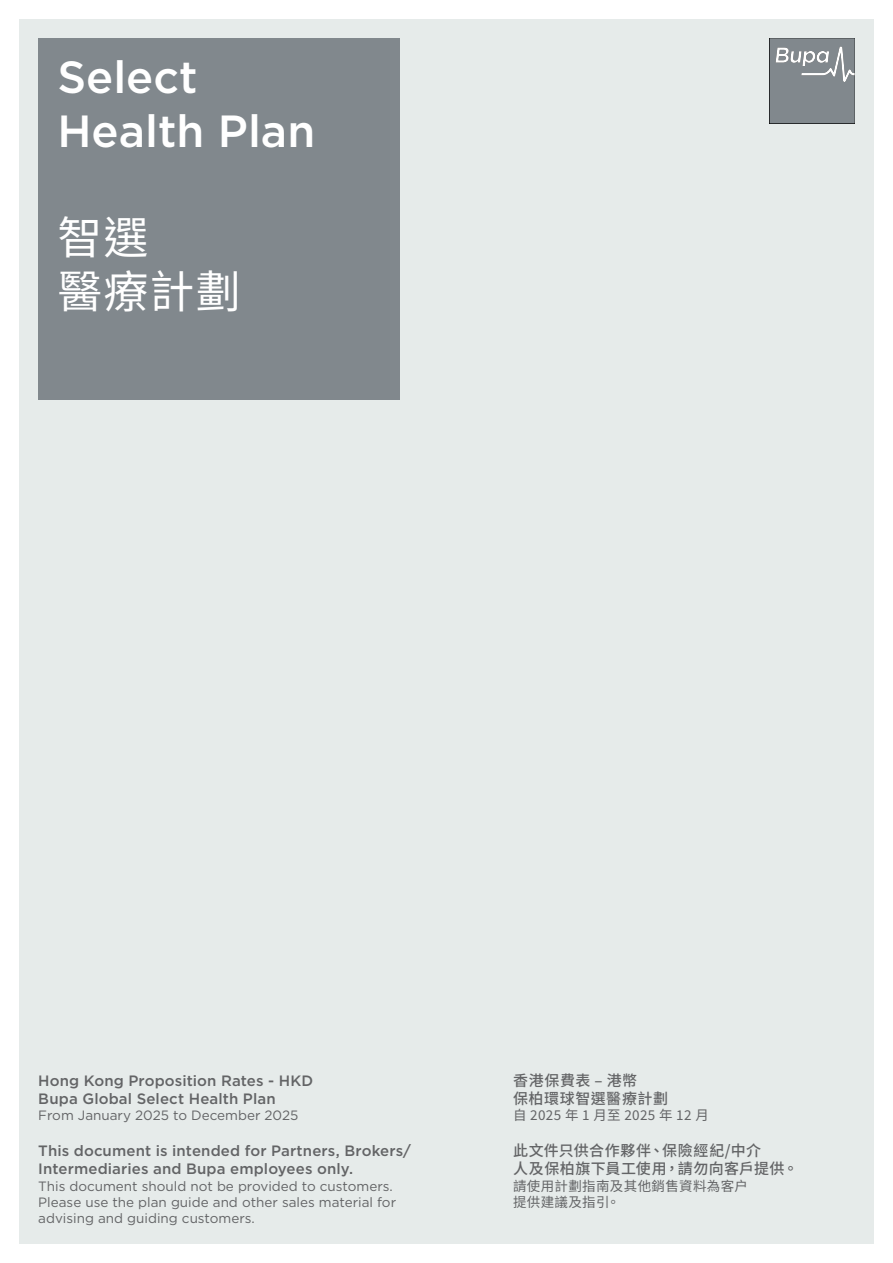
<style>
.page{position:relative;width:893px;height:1263px;background:#fff}
.page>*{position:absolute;margin:0;border:0;box-sizing:border-box;transform-origin:0 0}
.t1{font:500 45px/54px "Gotham";color:#fff}
.t2{font:45px/54px "Noto Sans TC";letter-spacing:.025em;color:#fff}
.t3{font:500 15px/18px "Gotham";letter-spacing:.01em;color:#636466}
.t4{font:500 15px/18px "Noto Sans TC";letter-spacing:.035em;color:#636466}
.t5{font:13.5px/16.2px "Gotham";color:#636466}
.t6{font:13.5px/16.2px "Noto Sans TC";letter-spacing:.025em;color:#636466}
</style>
<div class="page">
<div style="left:19px;top:19px;width:854px;height:1225px;background:#e6ebea"></div>
<svg style="left:770px;top:38px;width:85px;height:85px;background:#898f94"></svg>
<div style="left:38px;top:38px;width:362px;height:362px;background:#81888d"></div>
<h1 class="t1" style="left:57px;top:50px;width:259px">Select<br>Health Plan</h1>
<h1 class="t2" style="left:57px;top:211px;width:185px">智選<br>醫療計劃</h1>
<p class="t3" style="left:38px;top:1072px;width:277px">Hong Kong Proposition Rates - HKD<br>Bupa Global Select Health Plan</p>
<p class="t5" style="left:38px;top:1107px;width:262px">From January 2025 to December 2025</p>
<p class="t3" style="left:38px;top:1142px;width:374px">This document is intended for Partners, Brokers/<br>Intermediaries and Bupa employees only.</p>
<p class="t5" style="left:38px;top:1177px;width:359px">This document should not be provided to customers.<br>Please use the plan guide and other sales material for advising and guiding customers.</p>
<p class="t4" style="left:513px;top:1072px;width:157px">香港保費表 – 港幣<br>保柏環球智選醫療計劃</p>
<p class="t6" style="left:513px;top:1107px;width:197px">自 2025 年 1 月至 2025 年 12 月</p>
<p class="t4" style="left:513px;top:1142px;width:286px">此文件只供合作夥伴、保險經紀/中介<br>人及保柏旗下員工使用，請勿向客戶提供。</p>
<p class="t6" style="left:513px;top:1178px;width:236px">請使用計劃指南及其他銷售資料為客户提供建議及指引。</p>
</div>
